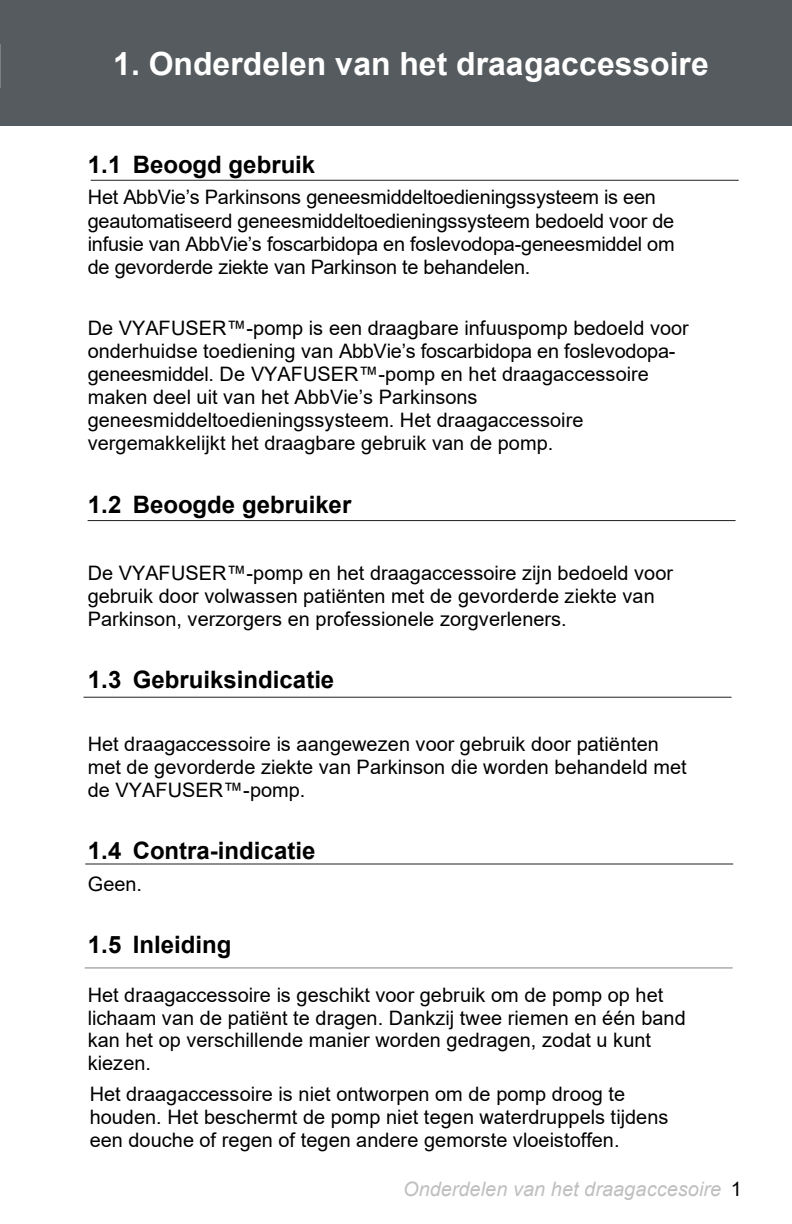
<style>
.page{position:relative;width:792px;height:1224px;background:#fff}
.page>*{position:absolute;margin:0;border:0;box-sizing:border-box;transform-origin:0 0}
.t1{font:700 32px "Arial";color:#fff}
.t2{font:700 24px "Arial";color:#000}
.t3{font:20px/23px "Arial";color:#000}
.t4{font:italic 20px "Arial";color:#bfbfbf}
.s1{font-style:normal;color:#000}
</style>
<div class="page">
<div style="left:0;top:0;width:792px;height:126px;background:#555b5e"></div>
<hr style="left:85px;top:967px;width:648px;height:1px;background:#7f8589">
<hr style="left:88px;top:520px;width:648px;height:1px;background:#231f20">
<hr style="left:91px;top:180px;width:648px;height:1px;background:#231f20">
<hr style="left:84px;top:697px;width:648px;height:1px;background:#231f20">
<hr style="left:85px;top:864px;width:648px;height:1px;background:#231f20">
<h1 class="t1" style="left:113px;top:41px;width:597px">1. Onderdelen van het draagaccessoire</h1>
<p class="t2" style="left:88px;top:147px;width:229px">1.1 Beoogd gebruik</p>
<p class="t3" style="left:88px;top:186px;width:588px">Het AbbVie’s Parkinsons geneesmiddeltoedieningssysteem is een geautomatiseerd geneesmiddeltoedieningssysteem bedoeld voor de infusie van AbbVie’s foscarbidopa en foslevodopa-geneesmiddel om de gevorderde ziekte van Parkinson te behandelen.</p>
<p class="t3" style="left:88px;top:317px;width:602px">De VYAFUSER™-pomp is een draagbare infuuspomp bedoeld voor onderhuidse toediening van AbbVie’s foscarbidopa en foslevodopa&shy;geneesmiddel. De VYAFUSER™-pomp en het draagaccessoire maken deel uit van het AbbVie’s Parkinsons geneesmiddeltoedieningssysteem. Het draagaccessoire vergemakkelijkt het draagbare gebruik van de pomp.</p>
<p class="t2" style="left:88px;top:487px;width:265px">1.2 Beoogde gebruiker</p>
<p class="t3" style="left:88px;top:561px;width:587px">De VYAFUSER™-pomp en het draagaccessoire zijn bedoeld voor gebruik door volwassen patiënten met de gevorderde ziekte van<br>Parkinson, verzorgers en professionele zorgverleners.</p>
<p class="t2" style="left:88px;top:663px;width:248px">1.3 Gebruiksindicatie</p>
<p class="t3" style="left:88px;top:732px;width:600px">Het draagaccessoire is aangewezen voor gebruik door patiënten met de gevorderde ziekte van Parkinson die worden behandeld met de VYAFUSER™-pomp.</p>
<p class="t2" style="left:88px;top:834px;width:229px">1.4 Contra-indicatie</p>
<p class="t3" style="left:88px;top:872px;width:56px">Geen.</p>
<p class="t2" style="left:88px;top:928px;width:145px">1.5 Inleiding</p>
<p class="t3" style="left:88px;top:983px;width:599px">Het draagaccessoire is geschikt voor gebruik om de pomp op het lichaam van de patiënt te dragen. Dankzij twee riemen en één band kan het op verschillende manier worden gedragen, zodat u kunt kiezen.</p>
<p class="t3" style="left:90px;top:1083px;width:580px">Het draagaccessoire is niet ontworpen om de pomp droog te houden. Het beschermt de pomp niet tegen waterdruppels tijdens een douche of regen of tegen andere gemorste vloeistoffen.</p>
<p class="t4" style="left:403px;top:1176px;width:340px">Onderdelen van het draagaccesoire <span class="s1">1</span></p>
</div>
